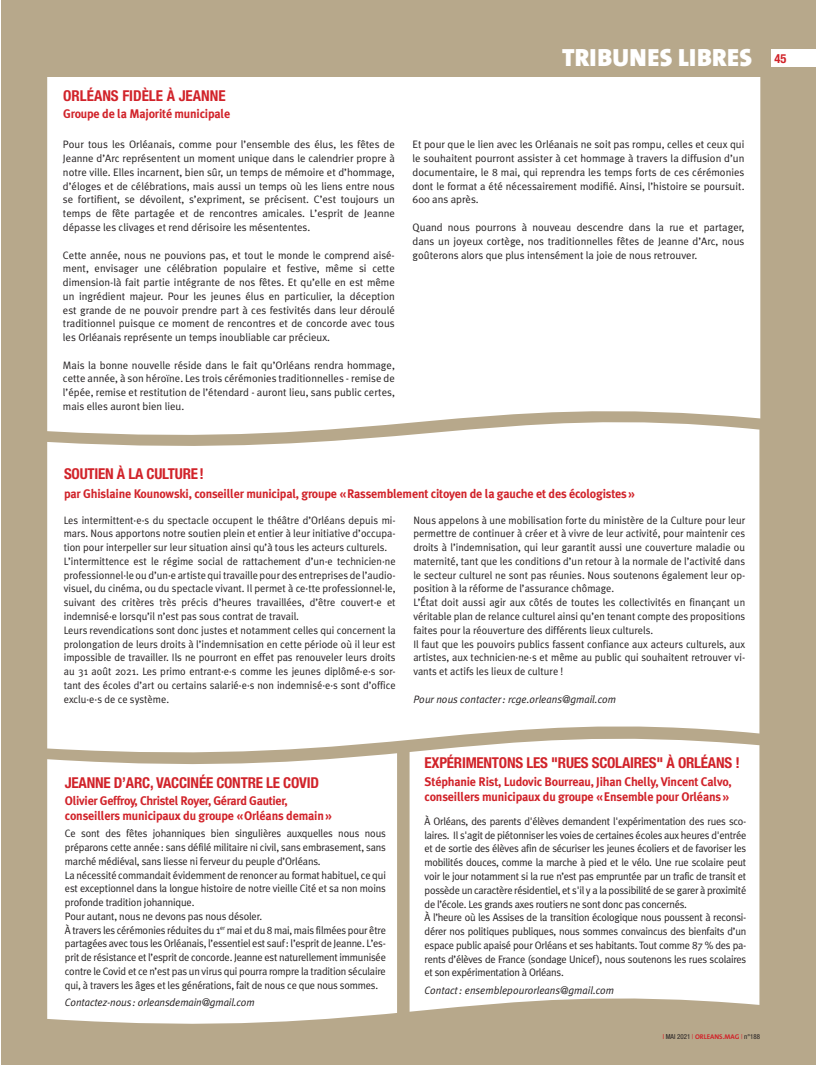
<style>
.page{position:relative;width:816px;height:1065px;background:#fff}
.page>*{position:absolute;margin:0;border:0;box-sizing:border-box;transform-origin:0 0}
.t1{font:900 25px "The Sans B9";letter-spacing:.01em;color:#fff}
.t2{font:700 condensed 15px "Helvetica Neue";letter-spacing:-.015em;color:#d1232a}
.t3{font:700 12.5px/15px "Meta Plus";letter-spacing:-.015em;color:#d1232a}
.t4{font:10.75px/13.8px "Meta Plus Normal";color:#231f20;text-align:justify}
.t5{font:10.75px/13.8px "Meta Plus Normal";letter-spacing:-.025em;color:#231f20}
.t6{font:italic 10.75px "Meta Plus Normal";color:#231f20}
.t7{font:condensed 6.88px "Helvetica Neue";color:#231f20}
.s1{font-family:"Helvetica Neue";font-weight:700;font-stretch:condensed;font-size:12.5px;color:#d1232a}
.s2{color:#d1232a}
.s3{font-family:"The Sans B7";font-weight:700;font-stretch:normal;color:#d1232a}
</style>
<div class="page">
<div style="left:1px;top:0;width:815px;height:1064px;background:#b7a88b"></div>
<div style="left:47px;top:77px;width:713px;height:372px;background:#fff"></div>
<div style="left:47px;top:402px;width:712px;height:317px;background:#fff"></div>
<svg style="left:47px;top:719px;width:712px;height:305px;background:#f9f8f5"></svg>
<div style="left:397px;top:743px;width:13px;height:289px;background:#b7a88b"></div>
<div style="left:771px;top:49px;width:45px;height:17px;background:#fff"></div>
<h2 class="t2" style="left:63px;top:87px;width:164px">ORLÉANS FIDÈLE À JEANNE</h2>
<p class="t3" style="left:63px;top:106px;width:169px">Groupe de la Majorité municipale</p>
<p class="t4" style="left:63px;top:138px;width:333px">Pour tous les Orléanais, comme pour l’ensemble des élus, les fêtes de Jeanne d’Arc représentent un moment unique dans le calendrier propre à notre ville. Elles incarnent, bien sûr, un temps de mémoire et d’hommage, d’éloges et de célébrations, mais aussi un temps où les liens entre nous se fortifient, se dévoilent, s’expriment, se précisent. C’est toujours un temps de fête partagée et de rencontres amicales. L’esprit de Jeanne dépasse les clivages et rend dérisoire les mésententes.</p>
<p class="t4" style="left:63px;top:248px;width:333px">Cette année, nous ne pouvions pas, et tout le monde le comprend aisé&shy;ment, envisager une célébration populaire et festive, même si cette dimension-là fait partie intégrante de nos fêtes. Et qu’elle en est même un ingrédient majeur. Pour les jeunes élus en particulier, la déception est grande de ne pouvoir prendre part à ces festivités dans leur déroulé traditionnel puisque ce moment de rencontres et de concorde avec tous les Orléanais représente un temps inoubliable car précieux.</p>
<p class="t4" style="left:63px;top:358px;width:333px">Mais la bonne nouvelle réside dans le fait qu’Orléans rendra hommage, cette année, à son héroïne. Les trois cérémonies traditionnelles - remise de l’épée, remise et restitution de l’étendard - auront lieu, sans public certes, mais elles auront bien lieu.</p>
<h1 class="t1" style="left:562px;top:44px;width:226px">TRIBUNES LIBRES <span class="s1">45</span></h1>
<p class="t4" style="left:413px;top:138px;width:333px">Et pour que le lien avec les Orléanais ne soit pas rompu, celles et ceux qui le souhaitent pourront assister à cet hommage à travers la diffusion d’un documentaire, le 8 mai, qui reprendra les temps forts de ces cérémonies dont le format a été nécessairement modifié. Ainsi, l’histoire se poursuit.<br>600 ans après.</p>
<p class="t4" style="left:413px;top:220px;width:333px">Quand nous pourrons à nouveau descendre dans la rue et partager, dans un joyeux cortège, nos traditionnelles fêtes de Jeanne d’Arc, nous goûterons alors que plus intensément la joie de nous retrouver.</p>
<h2 class="t2" style="left:64px;top:464px;width:141px">SOUTIEN À LA CULTURE!</h2>
<p class="t3" style="left:64px;top:485px;width:572px">par Ghislaine Kounowski, conseiller municipal, groupe «Rassemblement citoyen de la gauche et des écologistes»</p>
<p class="t4" style="left:64px;top:512px;width:333px;text-align:left">Les intermittent·e·s du spectacle occupent le théâtre d’Orléans depuis mi&shy;mars. Nous apportons notre soutien plein et entier à leur initiative d’occupa&shy;tion pour interpeller sur leur situation ainsi qu’à tous les acteurs culturels.<br>L’intermittence est le régime social de rattachement d’un·e technicien·ne professionnel·le ou d’un·e artiste qui travaille pour des entreprises de l’audio&shy;visuel, du cinéma, ou du spectacle vivant. Il permet à ce·tte professionnel·le, suivant des critères très précis d’heures travaillées, d’être couvert·e et indemnisé·e lorsqu’il n’est pas sous contrat de travail.<br>Leurs revendications sont donc justes et notamment celles qui concernent la prolongation de leurs droits à l’indemnisation en cette période où il leur est impossible de travailler. Ils ne pourront en effet pas renouveler leurs droits au 31 août 2021. Les primo entrant·e·s comme les jeunes diplômé·e·s sor&shy;tant des écoles d’art ou certains salarié·e·s non indemnisé·e·s sont d’office exclu·e·s de ce système.</p>
<p class="t4" style="left:413px;top:512px;width:333px;text-align:left">Nous appelons à une mobilisation forte du ministère de la Culture pour leur permettre de continuer à créer et à vivre de leur activité, pour maintenir ces droits à l’indemnisation, qui leur garantit aussi une couverture maladie ou maternité, tant que les conditions d’un retour à la normale de l’activité dans le secteur culturel ne sont pas réunies. Nous soutenons également leur op&shy;position à la réforme de l’assurance chômage.<br>L’État doit aussi agir aux côtés de toutes les collectivités en finançant un véritable plan de relance culturel ainsi qu’en tenant compte des propositions faites pour la réouverture des différents lieux culturels.<br>Il faut que les pouvoirs publics fassent confiance aux acteurs culturels, aux artistes, aux technicien·ne·s et même au public qui souhaitent retrouver vi&shy;vants et actifs les lieux de culture !</p>
<p class="t6" style="left:413px;top:692px;width:204px">Pour nous contacter: rcge.orleans@gmail.com</p>
<h2 class="t2" style="left:65px;top:773px;width:256px">JEANNE D’ARC, VACCINÉE CONTRE LE COVID</h2>
<p class="t3" style="left:65px;top:792px;width:268px">Olivier Geffroy, Christel Royer, Gérard Gautier, conseillers municipaux du groupe «Orléans demain»</p>
<p class="t4" style="left:65px;top:826px;width:323px;text-align:left">Ce sont des fêtes johanniques bien singulières auxquelles nous nous préparons cette année: sans défilé militaire ni civil, sans embrasement, sans marché médiéval, sans liesse ni ferveur du peuple d’Orléans.<br>La nécessité commandait évidemment de renoncer au format habituel, ce qui est exceptionnel dans la longue histoire de notre vieille Cité et sa non moins profonde tradition johannique.<br>Pour autant, nous ne devons pas nous désoler.<br>À travers les cérémonies réduites du 1<sup>er</sup> mai et du 8 mai, mais filmées pour être partagées avec tous les Orléanais, l’essentiel est sauf: l’esprit de Jeanne. L’es&shy;prit de résistance et l’esprit de concorde. Jeanne est naturellement immunisée contre le Covid et ce n’est pas un virus qui pourra rompre la tradition séculaire qui, à travers les âges et les générations, fait de nous ce que nous sommes.</p>
<p class="t6" style="left:65px;top:995px;width:191px">Contactez-nous: orleansdemain@gmail.com</p>
<h2 class="t2" style="left:425px;top:753px;width:317px">EXPÉRIMENTONS LES "RUES SCOLAIRES" À ORLÉANS !</h2>
<p class="t3" style="left:425px;top:773px;width:309px">Stéphanie Rist, Ludovic Bourreau, Jihan Chelly, Vincent Calvo, conseillers municipaux du groupe «Ensemble pour Orléans»</p>
<p class="t5" style="left:425px;top:813px;width:323px">À Orléans, des parents d'élèves demandent l'expérimentation des rues sco&shy;laires. Il s'agit de piétonniser les voies de certaines écoles aux heures d'entrée et de sortie des élèves afin de sécuriser les jeunes écoliers et de favoriser les mobilités douces, comme la marche à pied et le vélo. Une rue scolaire peut voir le jour notamment si la rue n’est pas empruntée par un trafic de transit et possède un caractère résidentiel, et s'il y a la possibilité de se garer à proximité de l’école. Les grands axes routiers ne sont donc pas concernés.<br>À l’heure où les Assises de la transition écologique nous poussent à reconsi&shy;dérer nos politiques publiques, nous sommes convaincus des bienfaits d’un espace public apaisé pour Orléans et ses habitants. Tout comme 87 % des pa&shy;rents d’élèves de France (sondage Unicef), nous soutenons les rues scolaires et son expérimentation à Orléans.</p>
<p class="t6" style="left:425px;top:983px;width:191px">Contact: ensemblepourorleans@gmail.com</p>
<p class="t7" style="left:663px;top:1032px;width:99px"><span class="s2">I</span> MAI 2021 <span class="s2">|</span> <span class="s3">ORLEANS.MAG</span> <span class="s2">|</span> n°188</p>
</div>
